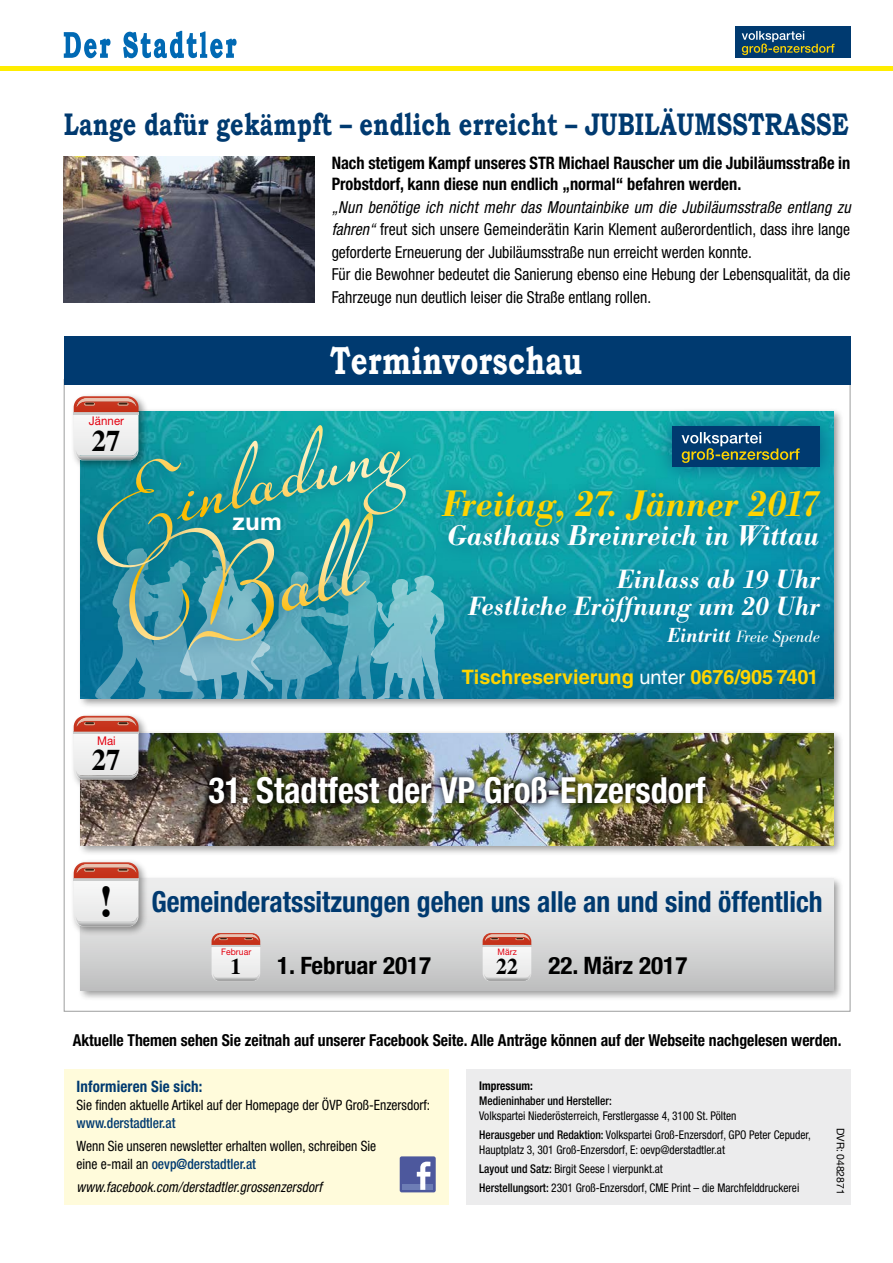
<style>
.page{position:relative;width:893px;height:1263px;background:#fff}
.page>*{position:absolute;margin:0;border:0;box-sizing:border-box;transform-origin:0 0}
.Copy_größer{font:700 45px "Times";color:#000;scale:.95 1}
.Head{font:700 39px "Bookman Old Style";letter-spacing:.01em;color:#fff;scale:.75 1}
.Subhead{font:italic 500 36.3px "Bodoni Berthold BQ";color:#ffd400}
.Subline{font:700 condensed 36px "Helvetica Neue LT Std";color:#fff;scale:.95 1}
.Head-2{font:700 31.2px "Bookman Old Style";letter-spacing:.01em;color:#003a70;scale:.75 1}
.Copy_größer-2{font:700 30px "Times";color:#000;scale:.95 1}
.Subline-2{font:700 condensed 29.1px "Helvetica Neue LT Std";color:#003a70;scale:.95 1}
.Subhead-2{font:italic 500 27.9px "Bodoni Berthold BQ";color:#fff}
.Subhead-3{font:italic 500 25.95px/27px "Bodoni Berthold BQ";color:#fff;text-align:right}
.Subline-3{font:700 condensed 24px "Helvetica Neue LT Std";color:#000;scale:1.04 1}
.Subhead-4{font:700 24px "Helvetica Neue LT Std";color:#fff}
.Copy_größer-3{font:700 22.5px "Times";color:#000;scale:.95 1}
.Subhead-5{font:700 19.8px "Helvetica";color:#ffd400}
.Subline-4{font:700 condensed 17.25px/21px "Helvetica Neue LT Std";color:#000;scale:.95 1}
.Copy_2017{font:condensed 16.5px/22.5px "Helvetica Neue LT Std";color:#000;text-align:justify;scale:.95 1}
.Copy_2017-2{font:700 condensed 16.5px "Helvetica Neue LT Std";color:#000;scale:.95 1}
.Subhead-6{font:italic 16.05px "Bodoni Berthold BQ";color:#fff}
.t1{font:700 condensed 15.75px "Helvetica Neue LT Std";letter-spacing:.01em;color:#003a70;scale:.95 1}
.t2{font:condensed 14.25px/18px "Helvetica Neue LT Std";color:#000;scale:.95 1}
.t3{font:italic condensed 14.25px "Helvetica Neue LT Std";letter-spacing:.01em;color:#000;scale:.95 1}
.Copy_2017-3{font:condensed 12px/15px "Helvetica Neue LT Std";color:#000;scale:.95 1}
.Copy_größer-4{font:12px "Helvetica Neue LT Std";letter-spacing:.01em;color:#e3000f;scale:.95 1}
.t4{font:10.5px "Helvetica Neue LT Std";letter-spacing:-.01em;color:#000}
.Copy_größer-5{font:9px "Helvetica Neue LT Std";letter-spacing:.01em;color:#e3000f;scale:.95 1}
.s1{font-style:italic}
.s2{font-weight:500;font-size:19.95px}
.s3{font-family:"Helvetica Neue LT Std";font-weight:400;color:#fff}
.s4{font-weight:500;color:#003a70}
.s5{font-weight:700}
.s6{font-weight:500}
</style>
<div class="page">
<div style="left:0;top:66px;width:893px;height:5px;background:#ffed00"></div>
<svg style="left:64px;top:32px;width:47px;height:26px"></svg>
<svg style="left:123px;top:31px;width:114px;height:27px"></svg>
<div style="left:735px;top:27px;width:115px;height:31px;background:#003a70"></div>
<svg style="left:742px;top:31px;width:93px;height:24px"></svg>
<div style="left:64px;top:379px;width:786px;height:633px;background:#fff;border:1px solid #9c9d9d"></div>
<div style="left:77px;top:407px;width:767px;height:302px;background:#000;opacity:.4"></div>
<img style="left:445px;top:411px;width:388px;height:288px">
<div style="left:64px;top:337px;width:786px;height:48px;background:#003a70"></div>
<div style="left:77px;top:875px;width:767px;height:126px;background:#000;opacity:.4"></div>
<div style="left:81px;top:879px;width:752px;height:111px;background:linear-gradient(to bottom,#f2f2f2,#c1c2c2)"></div>
<div style="left:77px;top:729px;width:767px;height:127px;background:#000;opacity:.4"></div>
<img style="left:81px;top:733px;width:752px;height:112px">
<div style="left:466px;top:1069px;width:384px;height:136px;background:#ececed"></div>
<div style="left:64px;top:1069px;width:385px;height:136px;background:#fffbdb"></div>
<div style="left:400px;top:1156px;width:36px;height:36px;background:#4d589d;border-radius:2px"></div>
<div style="left:402px;top:1185px;width:31px;height:5px;background:#6d7db5"></div>
<svg style="left:417px;top:1161px;width:13px;height:29px"></svg>
<div style="left:452px;top:551px;width:384px;height:112px;background:#003a70;opacity:.6"></div>
<div style="left:427px;top:472px;width:409px;height:92px;background:#003a70;opacity:.6"></div>
<div style="left:654px;top:408px;width:185px;height:78px;background:#003a70;opacity:.6"></div>
<div style="left:672px;top:427px;width:148px;height:40px;background:#003a70"></div>
<svg style="left:682px;top:432px;width:118px;height:31px"></svg>
<svg style="left:74px;top:396px;width:371px;height:303px;background:#4aa4aa"></svg>
<div style="left:70px;top:712px;width:79px;height:78px;background:#000;opacity:.4"></div>
<svg style="left:74px;top:716px;width:65px;height:64px"></svg>
<div style="left:200px;top:767px;width:515px;height:45px;background:#000;opacity:.7"></div>
<div style="left:70px;top:858px;width:79px;height:79px;background:#000;opacity:.4"></div>
<svg style="left:74px;top:862px;width:65px;height:64px"></svg>
<svg style="left:212px;top:933px;width:48px;height:48px"></svg>
<svg style="left:483px;top:933px;width:48px;height:48px"></svg>
<img style="left:64px;top:156px;width:251px;height:147px">
<p class="Head-2" style="left:64px;top:105px;width:1048px">Lange dafür gekämpft – endlich erreicht – JUBILÄUMSSTRASSE</p>
<p class="Subline-4" style="left:332px;top:152px;width:548px">Nach stetigem Kampf unseres STR Michael Rauscher um die Jubiläumsstraße in<br>Probstdorf, kann diese nun endlich „normal“ befahren werden.</p>
<p class="Copy_2017" style="left:332px;top:196px;width:548px"><span class="s1">„Nun benötige ich nicht mehr das Mountainbike um die Jubiläumsstraße entlang zu fahren“</span> freut sich unsere Gemeinderätin Karin Klement außerordentlich, dass ihre lange geforderte Erneuerung der Jubiläumsstraße nun erreicht werden konnte.</p>
<p class="Copy_2017" style="left:332px;top:263px;width:547px">Für die Bewohner bedeutet die Sanierung ebenso eine Hebung der Lebensqualität, da die<br>Fahrzeuge nun deutlich leiser die Straße entlang rollen.</p>
<p class="Copy_größer-4" style="left:89px;top:414px;width:39px">Jänner</p>
<p class="Copy_größer-2" style="left:92px;top:412px;width:32px">27</p>
<p class="Copy_größer-4" style="left:97px;top:733px;width:21px">Mai</p>
<p class="Copy_größer-2" style="left:92px;top:732px;width:32px">27</p>
<p class="Subhead-4" style="left:232px;top:506px;width:51px">zum</p>
<p class="Head" style="left:330px;top:338px;width:337px">Terminvorschau</p>
<p class="Subhead" style="left:442px;top:483px;width:379px">Freitag, 27. Jänner 2017</p>
<p class="Subhead-2" style="left:447px;top:520px;width:374px">Gasthaus Breinreich in Wittau</p>
<p class="Subhead-3" style="left:468px;top:566px;width:353px">Einlass ab 19 Uhr<br>Festliche Eröffnung um 20 Uhr</p>
<p class="Subhead-6" style="left:667px;top:627px;width:154px"><span class="s2">Eintritt</span> Freie Spende</p>
<p class="Subhead-5" style="left:462px;top:665px;width:358px">Tischreservierung <span class="s3">unter</span> 0676/905 7401</p>
<p class="Subline" style="left:208px;top:768px;width:525px">31. Stadtfest der VP Groß-Enzersdorf</p>
<p class="Copy_größer" style="left:99px;top:859px;width:16px">!</p>
<p class="Subline-2" style="left:151px;top:884px;width:708px">Gemeinderatssitzungen gehen uns alle an und sind öffentlich</p>
<p class="Copy_größer-5" style="left:221px;top:946px;width:33px">Februar</p>
<p class="Copy_größer-3" style="left:231px;top:945px;width:13px">1</p>
<p class="Copy_größer-5" style="left:498px;top:946px;width:22px">März</p>
<p class="Subline-3" style="left:277px;top:951px;width:149px">1. Februar 2017</p>
<p class="Subline-3" style="left:548px;top:951px;width:135px">22. März 2017</p>
<p class="Copy_größer-3" style="left:496px;top:945px;width:24px">22</p>
<p class="Copy_2017-2" style="left:73px;top:1030px;width:811px">Aktuelle Themen sehen Sie zeitnah auf unserer Facebook Seite. Alle Anträge können auf der Webseite nachgelesen werden.</p>
<p class="t1" style="left:77px;top:1077px;width:134px">Informieren Sie sich:</p>
<p class="t2" style="left:77px;top:1096px;width:374px">Sie finden aktuelle Artikel auf der Homepage der ÖVP Groß-Enzersdorf: <span class="s4">www.derstadtler.at</span></p>
<p class="t2" style="left:77px;top:1137px;width:317px">Wenn Sie unseren newsletter erhalten wollen, schreiben Sie eine e-mail an <span class="s4">oevp@derstadtler.at</span></p>
<p class="t3" style="left:77px;top:1179px;width:260px">www.facebook.com/derstadtler.grossenzersdorf</p>
<p class="Copy_2017-3" style="left:479px;top:1078px;width:272px"><span class="s5">Impressum:<br></span><span class="s6">Medieninhaber und Hersteller:<br></span>Volkspartei Niederösterreich, Ferstlergasse 4, 3100 St. Pölten</p>
<p class="Copy_2017-3" style="left:479px;top:1127px;width:351px"><span class="s6">Herausgeber und Redaktion:</span> Volkspartei Groß-Enzersdorf, GPO Peter Cepuder,<br>Hauptplatz 3, 301 Groß-Enzersdorf, E: oevp@derstadtler.at</p>
<p class="Copy_2017-3" style="left:479px;top:1161px;width:195px"><span class="s6">Layout und Satz:</span> Birgit Seese | vierpunkt.at</p>
<p class="Copy_2017-3" style="left:479px;top:1180px;width:338px"><span class="s6">Herstellungsort:</span> 2301 Groß-Enzersdorf, CME Print – die Marchfelddruckerei</p>
<p class="t4" style="left:847px;top:1128px;width:68px;rotate:90deg">DVR: 0482871</p>
</div>
